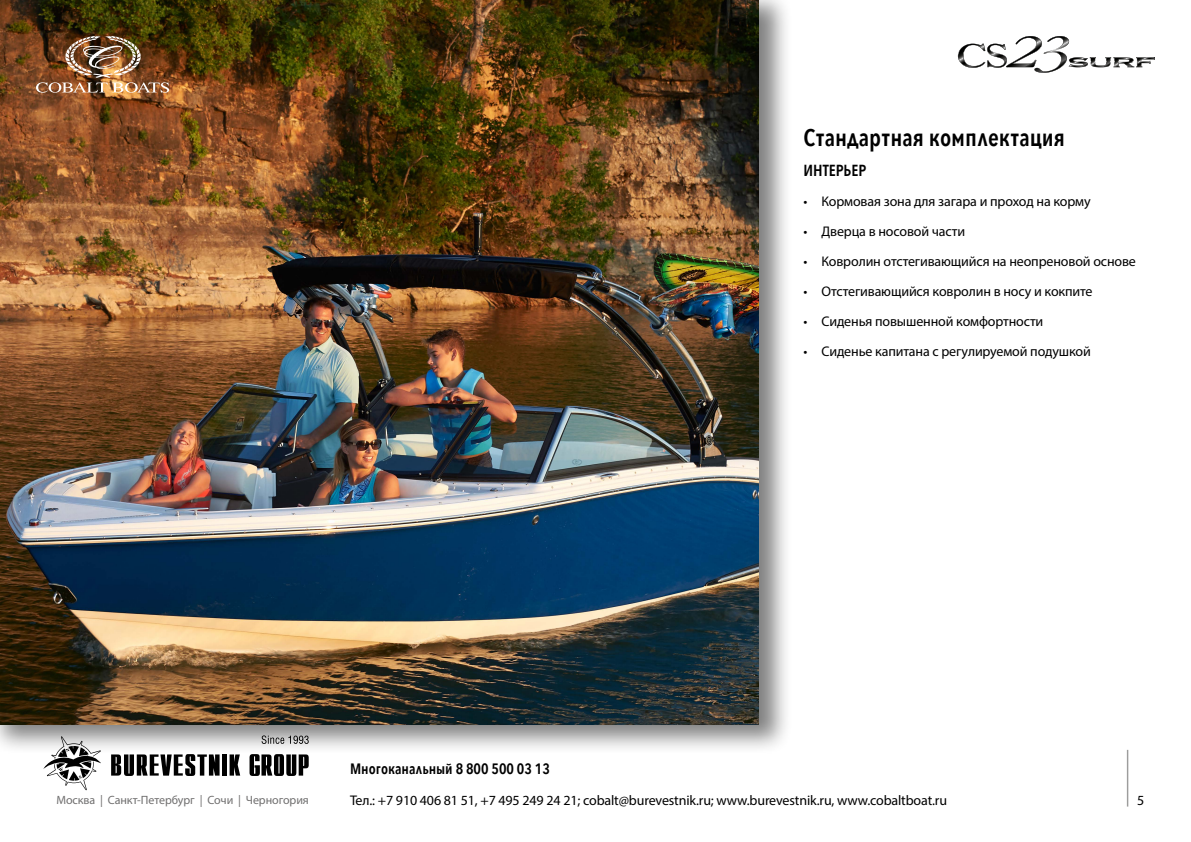
<style>
.page{position:relative;width:1191px;height:842px;background:#fff}
.page>*{position:absolute;margin:0;border:0;box-sizing:border-box;transform-origin:0 0}
.t1{font:600 24px "Avenir Next Condensed";color:#000}
.t2{font:600 16px "Avenir Next Condensed";color:#000}
.t3{font:600 15px "Avenir Next Condensed";color:#000}
.t4{font:14px "Myriad Pro";letter-spacing:-.01em;color:#000}
.t5{font:12px "Myriad Pro";letter-spacing:-.005em;color:#706f6f}
</style>
<div class="page">
<div style="left:0;top:0;width:793px;height:754px;background:#000;opacity:.5"></div>
<img style="left:0;top:0;width:758px;height:724px">
<hr style="left:1126px;top:750px;width:2px;height:56px;background:#9d9d9c">
<svg style="left:262px;top:735px;width:47px;height:9px"></svg>
<div style="left:222px;top:754px;width:5px;height:22px;background:#000"></div>
<svg style="left:229px;top:754px;width:11px;height:22px"></svg>
<svg style="left:249px;top:754px;width:60px;height:22px"></svg>
<svg style="left:111px;top:754px;width:108px;height:22px"></svg>
<svg style="left:43px;top:736px;width:58px;height:54px"></svg>
<img style="left:36px;top:36px;width:133px;height:57px">
<svg style="left:958px;top:36px;width:197px;height:37px"></svg>
<h1 class="t1" style="left:803px;top:117px;width:263px">Стандартная комплектация</h1>
<p class="t3" style="left:350px;top:755px;width:201px">Многоканальный 8 800 500 03 13</p>
<p class="t2" style="left:803px;top:157px;width:65px">ИНТЕРЬЕР</p>
<p class="t4" style="left:803px;top:193px;width:289px">• Кормовая зона для загара и проход на корму</p>
<p class="t4" style="left:803px;top:223px;width:163px">• Дверца в носовой части</p>
<p class="t4" style="left:803px;top:253px;width:334px">• Ковролин отстегивающийся на неопреновой основе</p>
<p class="t4" style="left:803px;top:283px;width:290px">• Отстегивающийся ковролин в носу и кокпите</p>
<p class="t4" style="left:803px;top:313px;width:241px">• Сиденья повышенной комфортности</p>
<p class="t4" style="left:803px;top:343px;width:289px">• Сиденье капитана с регулируемой подушкой</p>
<p class="t5" style="left:57px;top:792px;width:254px">Москва | Санкт-Петербург | Сочи | Черногория</p>
<p class="t4" style="left:350px;top:791px;width:598px">Тел.: +7 910 406 81 51, +7 495 249 24 21; cobalt@burevestnik.ru; www.burevestnik.ru, www.cobaltboat.ru</p>
<p class="t4" style="left:1137px;top:792px;width:9px">5</p>
</div>
